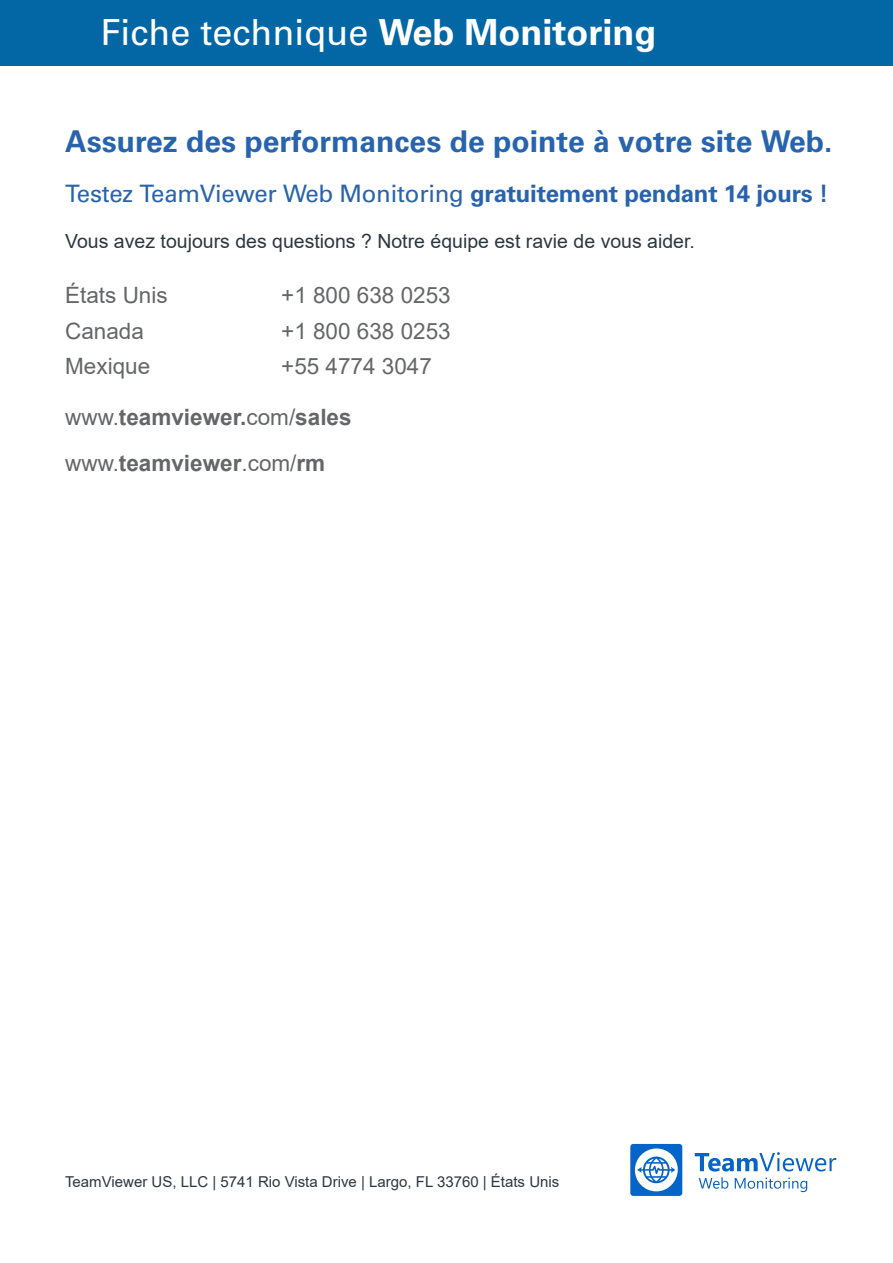
<style>
.page{position:relative;width:893px;height:1263px;background:#fff}
.page>*{position:absolute;margin:0;border:0;box-sizing:border-box;transform-origin:0 0}
.t1{font:36px "Univers LT 55 Rm";color:#fff}
.t2{font:30px "Univers LT 65 Bd";color:#2863ad}
.t3{font:24px "Univers LT 55 Rm";letter-spacing:-.01em;color:#2863ad}
.t4{font:22.5px "Arial";color:#656668}
.t5{font:700 22.5px/45.9px "Arial";color:#656668}
.t6{font:19.5px "Arial";color:#2c3741}
.t7{font:15px "Arial";color:#2c3741}
.s1{font-family:"Univers LT 65 Bd"}
.s2{font-weight:400}
</style>
<div class="page">
<div style="left:0;top:0;width:893px;height:65px;background:#0367a6"></div>
<svg style="left:699px;top:1177px;width:29px;height:12px"></svg>
<svg style="left:735px;top:1177px;width:72px;height:15px"></svg>
<svg style="left:695px;top:1152px;width:141px;height:19px"></svg>
<svg style="left:630px;top:1144px;width:52px;height:52px"></svg>
<h1 class="t1" style="left:100px;top:11px;width:558px">Fiche technique <span class="s1">Web Monitoring</span></h1>
<h2 class="t2" style="left:65px;top:123px;width:769px">Assurez des performances de pointe à votre site Web.</h2>
<p class="t3" style="left:65px;top:179px;width:765px">Testez TeamViewer Web Monitoring <span class="s1">gratuitement pendant 14 jours !</span></p>
<p class="t6" style="left:65px;top:228px;width:631px">Vous avez toujours des questions ? Notre équipe est ravie de vous aider.</p>
<p class="t4" style="left:65px;top:280px;width:104px">États Unis</p>
<p class="t4" style="left:281px;top:280px;width:171px">+1 800 638 0253</p>
<p class="t4" style="left:65px;top:315px;width:80px">Canada</p>
<p class="t4" style="left:281px;top:315px;width:171px">+1 800 638 0253</p>
<p class="t4" style="left:65px;top:351px;width:87px">Mexique</p>
<p class="t4" style="left:281px;top:351px;width:152px">+55 4774 3047</p>
<p class="t5" style="left:65px;top:395px;width:288px"><span class="s2">www.</span>teamviewer.<span class="s2">com/</span>sales <span class="s2">www.</span>teamviewer<span class="s2">.com/</span>rm</p>
<p class="t7" style="left:65px;top:1172px;width:496px">TeamViewer US, LLC | 5741 Rio Vista Drive | Largo, FL 33760 | États Unis</p>
</div>
